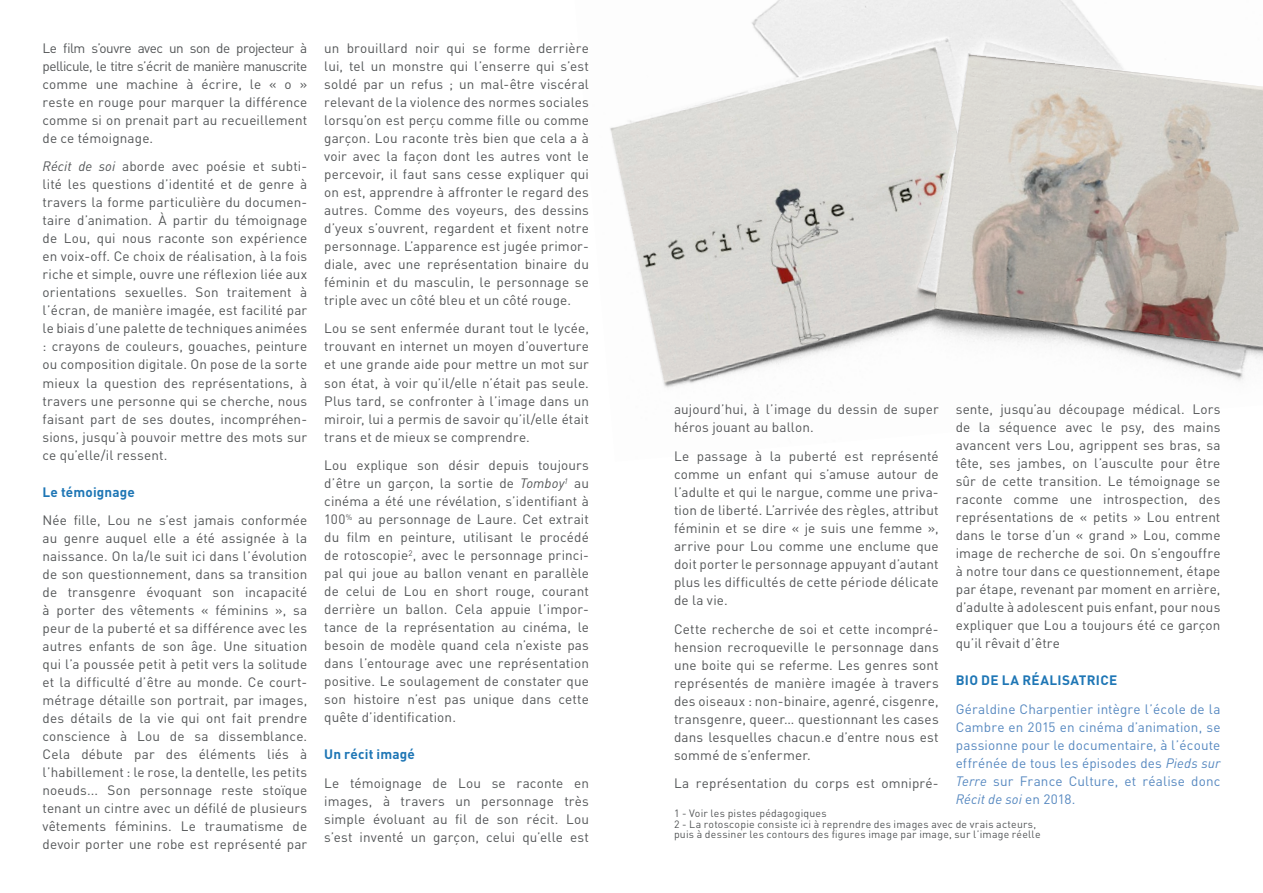
<style>
.page{position:relative;width:1263px;height:893px;background:#fff}
.page>*{position:absolute;margin:0;border:0;box-sizing:border-box;transform-origin:0 0}
.txt_courant{font:13.5px/18px "DIN Pro";letter-spacing:.01em;color:#535557;text-align:justify}
.txt_courant-2{font:13.5px/18px "DIN Pro";letter-spacing:.01em;color:#5688c0;text-align:justify}
.tittitre{font:700 13.5px "DIN Pro";letter-spacing:.015em;color:#1e76b5}
.définition{font:10.5px/10.5px "DIN Pro";letter-spacing:.02em;color:#535557}
.s1{font-family:"DIN";font-style:italic}
</style>
<div class="page">
<img style="left:610px;top:0;width:653px;height:388px">
<img style="left:958px;top:55px;width:305px;height:292px">
<img style="left:611px;top:47px;width:347px;height:336px">
<p class="txt_courant" style="left:43px;top:38px;width:266px">Le film s’ouvre avec un son de projecteur à pellicule, le titre s’écrit de manière manuscrite comme une machine à écrire, le « o » reste en rouge pour marquer la différence comme si on prenait part au recueillement de ce témoignage.</p>
<p class="txt_courant" style="left:43px;top:157px;width:266px"><span class="s1">Récit de soi</span> aborde avec poésie et subti&shy;lité les questions d’identité et de genre à travers la forme particulière du documen&shy;taire d’animation. À partir du témoignage de Lou, qui nous raconte son expérience en voix-off. Ce choix de réalisation, à la fois riche et simple, ouvre une réflexion liée aux orientations sexuelles. Son traitement à l’écran, de manière imagée, est facilité par le biais d’une palette de techniques animées : crayons de couleurs, gouaches, peinture ou composition digitale. On pose de la sorte mieux la question des représentations, à travers une personne qui se cherche, nous faisant part de ses doutes, incompréhen&shy;sions, jusqu’à pouvoir mettre des mots sur ce qu’elle/il ressent.</p>
<p class="tittitre" style="left:43px;top:483px;width:94px">Le témoignage</p>
<p class="txt_courant" style="left:43px;top:511px;width:266px">Née fille, Lou ne s’est jamais conformée au genre auquel elle a été assignée à la naissance. On la/le suit ici dans l’évolution de son questionnement, dans sa transition de transgenre évoquant son incapacité à porter des vêtements « féminins », sa peur de la puberté et sa différence avec les autres enfants de son âge. Une situation qui l’a poussée petit à petit vers la solitude et la difficulté d’être au monde. Ce court&shy;métrage détaille son portrait, par images, des détails de la vie qui ont fait prendre conscience à Lou de sa dissemblance.<br>Cela débute par des éléments liés à l’habillement : le rose, la dentelle, les petits noeuds... Son personnage reste stoïque tenant un cintre avec un défilé de plusieurs vêtements féminins. Le traumatisme de devoir porter une robe est représenté par</p>
<p class="txt_courant" style="left:324px;top:38px;width:266px">un brouillard noir qui se forme derrière lui, tel un monstre qui l’enserre qui s’est soldé par un refus ; un mal-être viscéral relevant de la violence des normes sociales lorsqu’on est perçu comme fille ou comme garçon. Lou raconte très bien que cela a à voir avec la façon dont les autres vont le percevoir, il faut sans cesse expliquer qui on est, apprendre à affronter le regard des autres. Comme des voyeurs, des dessins d’yeux s’ouvrent, regardent et fixent notre personnage. L’apparence est jugée primor&shy;diale, avec une représentation binaire du féminin et du masculin, le personnage se triple avec un côté bleu et un côté rouge.</p>
<p class="txt_courant" style="left:324px;top:319px;width:266px">Lou se sent enfermée durant tout le lycée, trouvant en internet un moyen d’ouverture et une grande aide pour mettre un mot sur son état, à voir qu’il/elle n’était pas seule.<br>Plus tard, se confronter à l’image dans un miroir, lui a permis de savoir qu’il/elle était trans et de mieux se comprendre.</p>
<p class="txt_courant" style="left:324px;top:456px;width:266px">Lou explique son désir depuis toujours d’être un garçon, la sortie de <span class="s1">Tomboy</span><sup>1</sup> au cinéma a été une révélation, s’identifiant à 100<sup>%</sup> au personnage de Laure. Cet extrait du film en peinture, utilisant le procédé de rotoscopie<sup>2</sup>, avec le personnage princi&shy;pal qui joue au ballon venant en parallèle de celui de Lou en short rouge, courant derrière un ballon. Cela appuie l’impor&shy;tance de la représentation au cinéma, le besoin de modèle quand cela n’existe pas dans l’entourage avec une représentation positive. Le soulagement de constater que son histoire n’est pas unique dans cette quête d’identification.</p>
<p class="tittitre" style="left:324px;top:745px;width:92px">Un récit imagé</p>
<p class="txt_courant" style="left:324px;top:773px;width:266px">Le témoignage de Lou se raconte en images, à travers un personnage très simple évoluant au fil de son récit. Lou s’est inventé un garçon, celui qu’elle est</p>
<p class="txt_courant" style="left:674px;top:400px;width:266px">aujourd’hui, à l’image du dessin de super héros jouant au ballon.</p>
<p class="txt_courant" style="left:674px;top:446px;width:266px">Le passage à la puberté est représenté comme un enfant qui s’amuse autour de l’adulte et qui le nargue, comme une priva&shy;tion de liberté. L’arrivée des règles, attribut féminin et se dire « je suis une femme », arrive pour Lou comme une enclume que doit porter le personnage appuyant d’autant plus les difficultés de cette période délicate de la vie.</p>
<p class="txt_courant" style="left:674px;top:619px;width:266px">Cette recherche de soi et cette incompré&shy;hension recroqueville le personnage dans une boite qui se referme. Les genres sont représentés de manière imagée à travers des oiseaux : non-binaire, agenré, cisgenre, transgenre, queer… questionnant les cases dans lesquelles chacun.e d’entre nous est sommé de s’enfermer.</p>
<p class="txt_courant" style="left:674px;top:774px;width:266px">La représentation du corps est omnipré-</p>
<p class="txt_courant" style="left:956px;top:400px;width:266px">sente, jusqu’au découpage médical. Lors de la séquence avec le psy, des mains avancent vers Lou, agrippent ses bras, sa tête, ses jambes, on l’ausculte pour être sûr de cette transition. Le témoignage se raconte comme une introspection, des représentations de « petits » Lou entrent dans le torse d’un « grand » Lou, comme image de recherche de soi. On s’engouffre à notre tour dans ce questionnement, étape par étape, revenant par moment en arrière, d’adulte à adolescent puis enfant, pour nous expliquer que Lou a toujours été ce garçon qu’il rêvait d’être</p>
<p class="tittitre" style="left:956px;top:671px;width:163px">BIO DE LA RÉALISATRICE</p>
<p class="txt_courant-2" style="left:956px;top:700px;width:266px">Géraldine Charpentier intègre l’école de la Cambre en 2015 en cinéma d’animation, se passionne pour le documentaire, à l’écoute effrénée de tous les épisodes des <span class="s1">Pieds sur Terre</span> sur France Culture, et réalise donc <span class="s1">Récit de soi</span> en 2018.</p>
<p class="définition" style="left:674px;top:807px;width:154px">1 - Voir les pistes pédagogiques</p>
<p class="définition" style="left:674px;top:818px;width:368px">2 - La rotoscopie consiste ici à reprendre des images avec de vrais acteurs, puis à dessiner les contours des figures image par image, sur l’image réelle</p>
</div>
